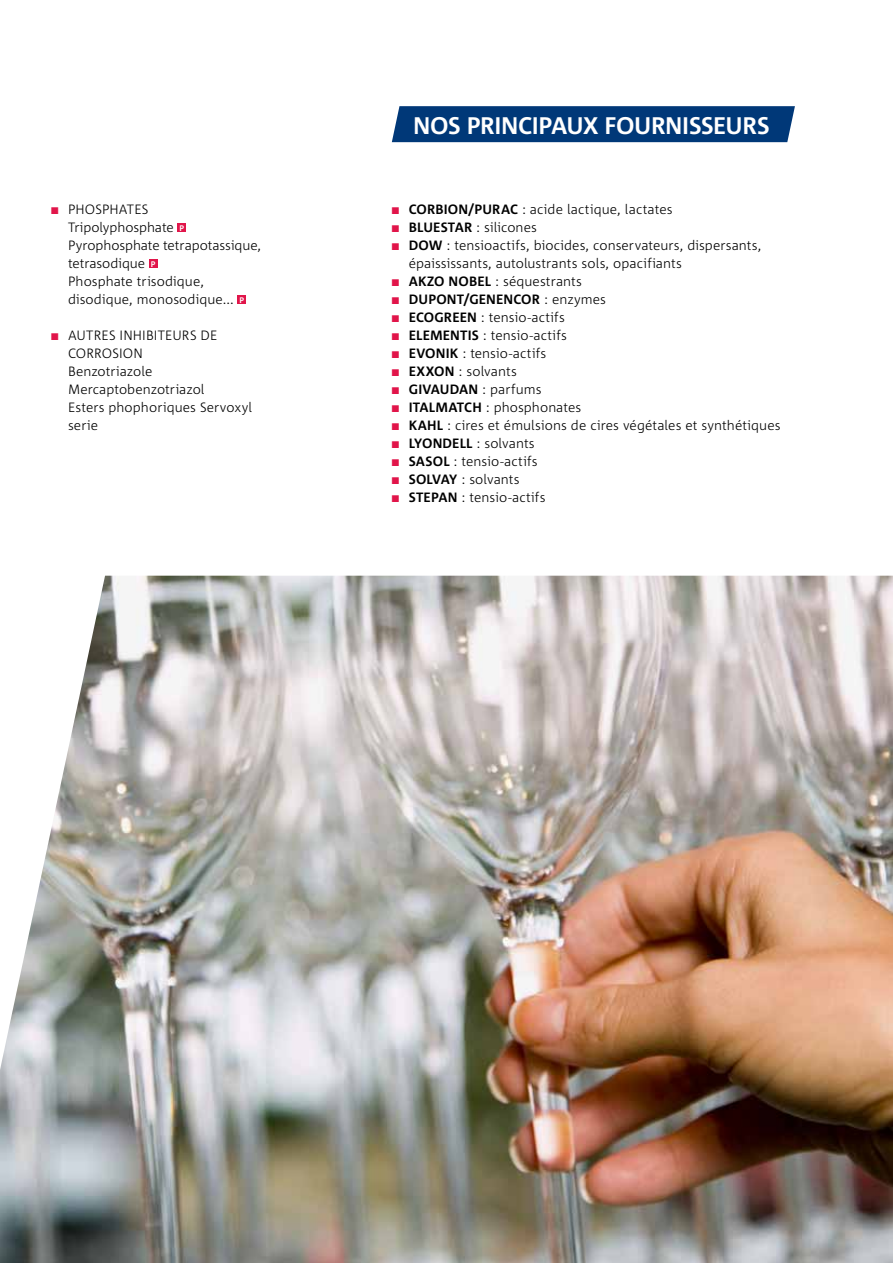
<style>
.page{position:relative;width:893px;height:1263px;background:#fff}
.page>*{position:absolute;margin:0;border:0;box-sizing:border-box;transform-origin:0 0}
.t1{font:700 24px "Corpid E1 s";color:#fff}
.t2{font:300 13.5px/18px "Corpid E1 s";letter-spacing:.005em;color:#000}
.t3{font:700 13.5px "Corpid E1 s";color:#000}
.s1{color:#e1154a}
.s2{font-weight:700;font-size:8.1px;color:#fff}
.s3{font-weight:700}
.s4{font-weight:300}
</style>
<div class="page">
<img style="left:0;top:576px;width:893px;height:687px">
<div style="left:392px;top:106px;width:403px;height:36px;background:#003878"></div>
<div style="left:178px;top:224px;width:8px;height:8px;background:#e1154a"></div>
<div style="left:149px;top:260px;width:8px;height:8px;background:#e1154a"></div>
<div style="left:238px;top:296px;width:8px;height:8px;background:#e1154a"></div>
<p class="t2" style="left:68px;top:200px;width:195px;text-indent:-17px"><span class="s1">■</span> PHOSPHATES<br>Tripolyphosphate <span class="s2">P<br></span>Pyrophosphate tetrapotassique, tetrasodique <span class="s2">P<br></span>Phosphate trisodique, disodique, monosodique... <span class="s2">P</span></p>
<p class="t2" style="left:68px;top:326px;width:186px;text-indent:-17px"><span class="s1">■</span> AUTRES INHIBITEURS DE<br>CORROSION<br>Benzotriazole<br>Mercaptobenzotriazol<br>Esters phophoriques Servoxyl serie</p>
<h1 class="t1" style="left:413px;top:110px;width:358px">NOS PRINCIPAUX FOURNISSEURS</h1>
<p class="t2" style="left:392px;top:200px;width:282px"><span class="s1">■</span> <span class="s3">CORBION/PURAC</span> : acide lactique, lactates</p>
<p class="t2" style="left:392px;top:218px;width:147px"><span class="s1">■</span> <span class="s3">BLUESTAR</span> : silicones</p>
<p class="t2" style="left:409px;top:236px;width:354px;text-indent:-17px"><span class="s1">■</span> <span class="s3">DOW</span> : tensioactifs, biocides, conservateurs, dispersants, épaississants, autolustrants sols, opacifiants</p>
<p class="t2" style="left:392px;top:272px;width:192px"><span class="s1">■</span> <span class="s3">AKZO NOBEL</span> : séquestrants</p>
<p class="t3" style="left:392px;top:291px;width:216px"><span class="s1">■</span> DUPONT/GENENCOR <span class="s4">: enzymes</span></p>
<p class="t2" style="left:392px;top:308px;width:174px"><span class="s1">■</span> <span class="s3">ECOGREEN</span> : tensio-actifs</p>
<p class="t2" style="left:392px;top:326px;width:176px"><span class="s1">■</span> <span class="s3">ELEMENTIS</span> : tensio-actifs</p>
<p class="t2" style="left:392px;top:344px;width:156px"><span class="s1">■</span> <span class="s3">EVONIK</span> : tensio-actifs</p>
<p class="t2" style="left:392px;top:362px;width:127px"><span class="s1">■</span> <span class="s3">EXXON</span> : solvants</p>
<p class="t3" style="left:392px;top:381px;width:151px"><span class="s1">■</span> GIVAUDAN <span class="s4">: parfums</span></p>
<p class="t2" style="left:392px;top:398px;width:191px"><span class="s1">■</span> <span class="s3">ITALMATCH</span> : phosphonates</p>
<p class="t2" style="left:392px;top:416px;width:390px"><span class="s1">■</span> <span class="s3">KAHL</span> : cires et émulsions de cires végétales et synthétiques</p>
<p class="t2" style="left:392px;top:434px;width:144px"><span class="s1">■</span> <span class="s3">LYONDELL</span> : solvants</p>
<p class="t2" style="left:392px;top:452px;width:147px"><span class="s1">■</span> <span class="s3">SASOL</span> : tensio-actifs</p>
<p class="t2" style="left:392px;top:470px;width:129px"><span class="s1">■</span> <span class="s3">SOLVAY</span> : solvants</p>
<p class="t2" style="left:392px;top:488px;width:155px"><span class="s1">■</span> <span class="s3">STEPAN</span> : tensio-actifs</p>
</div>
